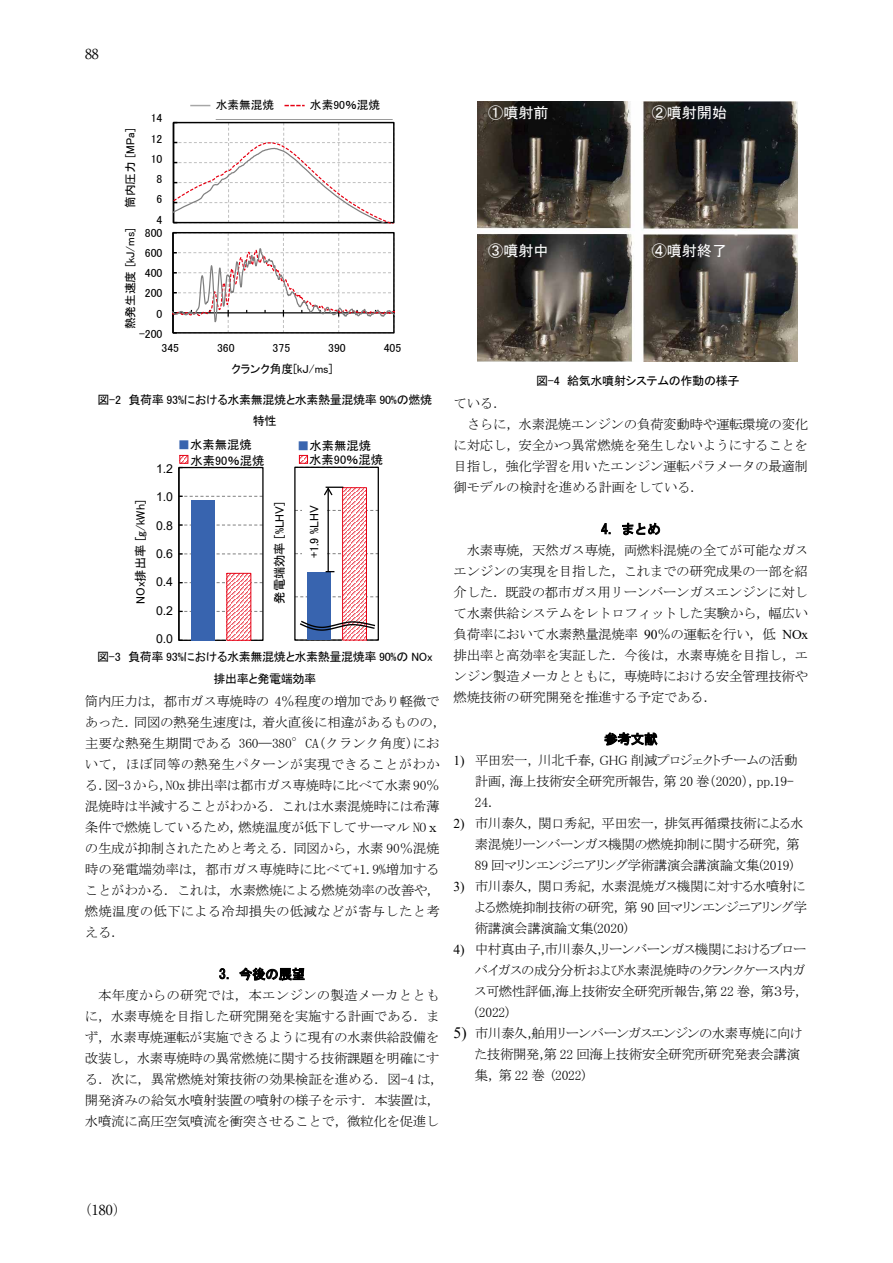
<style>
.page{position:relative;width:893px;height:1263px;background:#fff}
.page>*{position:absolute;margin:0;border:0;box-sizing:border-box;transform-origin:0 0}
.t1{font:15px "MS P Gothic";color:#fff}
.t2{font:13.8px "Ryumin Pro";color:#000}
.t3{font:13.5px/21px "MS Mincho";letter-spacing:-.025em;color:#000}
.t4{font:13.5px/21px "MS P Mincho";letter-spacing:-.025em;color:#000}
.t5{font:13.5px "MS Gothic";letter-spacing:-.025em;color:#000}
.t6{font:12.3px/15.3px "MS P Gothic";color:#000}
.t7{font:12.3px "Arial";color:#000}
.t8{font:12px/21.5px "MS P Gothic";letter-spacing:-.03em;color:#000;text-align:center}
.t9{font:11.7px/20.2px "MS P Gothic";color:#000;text-align:right}
.s1{color:#3864af}
.s2{font-family:"Times New Roman"}
.s3{font-family:"Times New Roman";font-size:15.9px}
</style>
<div class="page">
<svg style="left:219px;top:968px;width:9px;height:11px"></svg>
<svg style="left:239px;top:967px;width:66px;height:14px"></svg>
<svg style="left:601px;top:523px;width:9px;height:11px"></svg>
<svg style="left:622px;top:523px;width:38px;height:13px"></svg>
<svg style="left:604px;top:732px;width:53px;height:14px"></svg>
<img style="left:478px;top:102px;width:320px;height:260px">
<svg style="left:190px;top:105px;width:20px;height:1px"></svg>
<svg style="left:284px;top:105px;width:21px;height:1px"></svg>
<svg style="left:173px;top:122px;width:222px;height:101px"></svg>
<svg style="left:172px;top:232px;width:223px;height:102px"></svg>
<svg style="left:296px;top:596px;width:81px;height:1px"></svg>
<svg style="left:296px;top:553px;width:81px;height:1px"></svg>
<svg style="left:296px;top:510px;width:81px;height:1px"></svg>
<div style="left:294px;top:467px;width:85px;height:174px;border:1px solid #000"></div>
<div style="left:307px;top:573px;width:24px;height:67px;background:#3864af"></div>
<svg style="left:344px;top:489px;width:21px;height:149px"></svg>
<div style="left:342px;top:487px;width:25px;height:153px;border:1px solid #e60013"></div>
<div style="left:191px;top:500px;width:24px;height:140px;background:#3864af"></div>
<svg style="left:228px;top:575px;width:21px;height:64px"></svg>
<div style="left:226px;top:573px;width:25px;height:68px;border:1px solid #e60013"></div>
<hr style="left:178px;top:467px;width:2px;height:173px;background:#000">
<svg style="left:179px;top:640px;width:84px;height:1px"></svg>
<svg style="left:180px;top:611px;width:83px;height:1px"></svg>
<svg style="left:180px;top:582px;width:83px;height:1px"></svg>
<svg style="left:180px;top:553px;width:83px;height:1px"></svg>
<svg style="left:179px;top:524px;width:84px;height:2px"></svg>
<svg style="left:180px;top:496px;width:83px;height:1px"></svg>
<svg style="left:180px;top:467px;width:83px;height:1px"></svg>
<div style="left:302px;top:493px;width:23px;height:78px;background:#fff"></div>
<hr style="left:328px;top:488px;width:1px;height:83px;background:#000">
<svg style="left:324px;top:486px;width:19px;height:10px"></svg>
<svg style="left:300px;top:621px;width:75px;height:10px"></svg>
<svg style="left:301px;top:457px;width:5px;height:5px"></svg>
<div style="left:299px;top:455px;width:9px;height:9px;border:1px solid #e60013"></div>
<svg style="left:181px;top:457px;width:5px;height:5px"></svg>
<div style="left:179px;top:455px;width:9px;height:9px;border:1px solid #e60013"></div>
<p class="t2" style="left:85px;top:43px;width:15px">88</p>
<p class="t9" style="left:120px;top:208px;width:81px;rotate:-90deg">筒内圧力 [MPa]</p>
<p class="t9" style="left:151px;top:108px;width:13px;text-align:center">14<br>12<br>10<br>8<br>6<br>4</p>
<p class="t9" style="left:120px;top:329px;width:103px;rotate:-90deg">熱発生速度 [kJ/ms]</p>
<p class="t9" style="left:139px;top:222px;width:25px">800<br>600<br>400<br>200<br>0 -200</p>
<p class="t9" style="left:216px;top:95px;width:60px">水素無混焼</p>
<p class="t9" style="left:310px;top:95px;width:72px">水素90％混焼</p>
<p class="t9" style="left:162px;top:338px;width:19px">345</p>
<p class="t9" style="left:217px;top:338px;width:19px">360</p>
<p class="t9" style="left:273px;top:338px;width:19px">375</p>
<p class="t9" style="left:328px;top:338px;width:19px">390</p>
<p class="t9" style="left:384px;top:338px;width:19px">405</p>
<p class="t9" style="left:232px;top:359px;width:103px">クランク角度[kJ/ms]</p>
<p class="t8" style="left:97px;top:389px;width:336px">図-2 負荷率 93%における水素無混焼と水素熱量混焼率 90%の燃焼特性</p>
<p class="t8" style="left:94px;top:389px;width:342px">図－2 負荷率 93%における水素無混焼と水素熱量混焼率 90%の燃焼</p>
<p class="t6" style="left:133px;top:604px;width:105px;rotate:-90deg">NOx排出率 [g/kWh]</p>
<p class="t6" style="left:190px;top:437px;width:75px;text-indent:-13px"><span class="s1">■</span>水素無混焼水素90％混焼</p>
<p class="t7" style="left:156px;top:460px;width:19px">1.2</p>
<p class="t7" style="left:156px;top:489px;width:19px">1.0</p>
<p class="t7" style="left:156px;top:517px;width:19px">0.8</p>
<p class="t7" style="left:156px;top:545px;width:19px">0.6</p>
<p class="t7" style="left:156px;top:573px;width:19px">0.4</p>
<p class="t7" style="left:156px;top:602px;width:19px">0.2</p>
<p class="t7" style="left:156px;top:630px;width:19px">0.0</p>
<p class="t6" style="left:309px;top:439px;width:75px;line-height:13.4px;text-indent:-12px"><span class="s1">■</span>水素無混焼水素90％混焼</p>
<p class="t6" style="left:272px;top:604px;width:103px;rotate:-90deg">発電端効率 [%LHV]</p>
<p class="t6" style="left:306px;top:558px;width:55px;rotate:-90deg">+1.9 %LHV</p>
<p class="t8" style="left:97px;top:646px;width:337px">図-3 負荷率 93%における水素無混焼と水素熱量混焼率 90%の NOx排出率と発電端効率</p>
<p class="t8" style="left:94px;top:646px;width:343px">図－3 負荷率 93%における水素無混焼と水素熱量混焼率 90%の NOx</p>
<p class="t3" style="left:85px;top:691px;width:363px">筒内圧力は，都市ガス専焼時の 4％程度の増加であり軽微であった．同図の熱発生速度は，着火直後に相違があるものの，主要な熱発生期間である 360―380°CA(クランク角度)において，ほぼ同等の熱発生パターンが実現できることがわかる．図-3から，NOx排出率は都市ガス専焼時に比べて水素90％混焼時は半減することがわかる．これは水素混焼時には希薄条件で燃焼しているため，燃焼温度が低下してサーマル NOｘの生成が抑制されたためと考える．同図から，水素 90％混焼時の発電端効率は，都市ガス専焼時に比べて+1.9%増加することがわかる．これは，水素燃焼による燃焼効率の改善や，燃焼温度の低下による冷却損失の低減などが寄与したと考える．</p>
<p class="t5" style="left:219px;top:967px;width:88px">3．今後の展望</p>
<p class="t3" style="left:85px;top:984px;width:360px;text-indent:13px">本年度からの研究では，本エンジンの製造メーカとともに，水素専焼を目指した研究開発を実施する計画である．まず，水素専焼運転が実施できるように現有の水素供給設備を改装し，水素専焼時の異常燃焼に関する技術課題を明確にする．次に，異常燃焼対策技術の効果検証を進める．図-4 は，開発済みの給気水噴射装置の噴射の様子を示す．本装置は，水噴流に高圧空気噴流を衝突させることで，微粒化を促進し</p>
<p class="t1" style="left:488px;top:105px;width:62px">①噴射前</p>
<p class="t1" style="left:652px;top:105px;width:77px">②噴射開始</p>
<p class="t1" style="left:488px;top:243px;width:62px">③噴射中</p>
<p class="t1" style="left:652px;top:243px;width:77px">④噴射終了</p>
<p class="t8" style="left:536px;top:370px;width:205px">図-4 給気水噴射システムの作動の様子</p>
<p class="t8" style="left:533px;top:370px;width:211px">図－4 給気水噴射システムの作動の様子</p>
<p class="t3" style="left:454px;top:392px;width:54px">ている．</p>
<p class="t3" style="left:467px;top:413px;width:343px">さらに，水素混焼エンジンの負荷変動時や運転環境の変化</p>
<p class="t3" style="left:454px;top:434px;width:356px">に対応し，安全かつ異常燃焼を発生しないようにすることを</p>
<p class="t3" style="left:454px;top:455px;width:356px">目指し，強化学習を用いたエンジン運転パラメータの最適制</p>
<p class="t3" style="left:454px;top:476px;width:252px">御モデルの検討を進める計画をしている．</p>
<p class="t5" style="left:601px;top:522px;width:61px">4．まとめ</p>
<p class="t3" style="left:454px;top:539px;width:356px;text-align:justify;text-indent:13px">水素専焼，天然ガス専焼，両燃料混焼の全てが可能なガスエンジンの実現を目指した，これまでの研究成果の一部を紹介した．既設の都市ガス用リーンバーンガスエンジンに対して水素供給システムをレトロフィットした実験から，幅広い負荷率において水素熱量混焼率 <span class="s2">90</span>％の運転を行い，低 <span class="s2">NOx</span>排出率と高効率を実証した．今後は，水素専焼を目指し，エンジン製造メーカとともに，専焼時における安全管理技術や燃焼技術の研究開発を推進する予定である．</p>
<p class="t5" style="left:604px;top:732px;width:55px">参考文献</p>
<p class="t4" style="left:475px;top:749px;width:324px;text-indent:-21px"><span class="s2">1)</span> 平田宏一, 川北千春，GHG 削減プロジェクトチームの活動計画，海上技術安全研究所報告，第 20 巻（2020），pp.19-<br>24.</p>
<p class="t4" style="left:475px;top:812px;width:330px;text-indent:-21px"><span class="s2">2)</span> 市川泰久, 関口秀紀, 平田宏一, 排気再循環技術による水素混焼リーンバーンガス機関の燃焼抑制に関する研究, 第<br>89 回マリンエンジニアリング学術講演会講演論文集(2019)</p>
<p class="t4" style="left:475px;top:875px;width:334px;text-indent:-21px"><span class="s2">3)</span> 市川泰久, 関口秀紀, 水素混焼ガス機関に対する水噴射による燃焼抑制技術の研究, 第 90 回マリンエンジニアリング学術講演会講演論文集(2020)</p>
<p class="t4" style="left:475px;top:938px;width:333px;text-indent:-21px"><span class="s2">4)</span> 中村真由子,市川泰久,リーンバーンガス機関におけるブローバイガスの成分分析および水素混焼時のクランクケース内ガス可燃性評価,海上技術安全研究所報告,第 22 巻, 第３号, (2022)</p>
<p class="t4" style="left:475px;top:1022px;width:329px;text-indent:-21px"><span class="s3">5)</span> 市川泰久,舶用リーンバーンガスエンジンの水素専焼に向けた技術開発,第 22 回海上技術安全研究所研究発表会講演集, 第 22 巻 (2022)</p>
<p class="t2" style="left:78px;top:1198px;width:50px">（180）</p>
</div>
